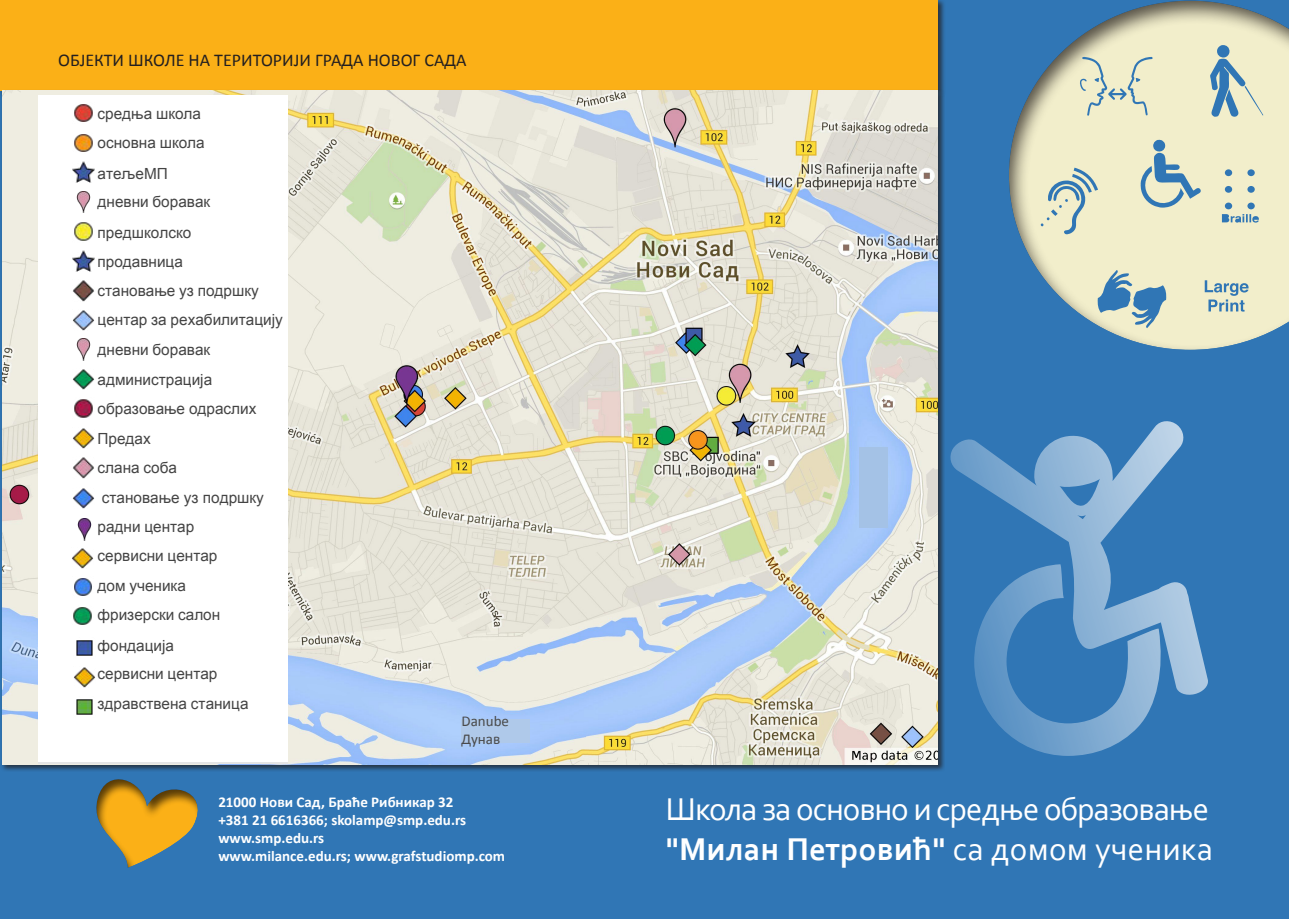
<style>
.page{position:relative;width:1289px;height:919px;background:#fff}
.page>*{position:absolute;margin:0;border:0;box-sizing:border-box;transform-origin:0 0}
.t1{font:33px/39.6px "Corbel";letter-spacing:-.03em;color:#fff}
.t2{font:18px "Calibri";color:#231f20}
.t3{font:15.3px/29.7px "Arial";color:#444}
.t4{font:700 15px/18px "Calibri";color:#fff}
.t5{font:15px/18px "Calibri";color:#494a4b}
.s1{font-weight:700}
</style>
<div class="page">
<div style="left:1px;top:1px;width:1287px;height:917px;background:#3076b5"></div>
<div style="left:0;top:0;width:937px;height:90px;background:#fbb017"></div>
<div style="left:0;top:89px;width:945px;height:682px;background:#231f20;opacity:.75"></div>
<img style="left:2px;top:90px;width:935px;height:674px">
<div style="left:38px;top:95px;width:249px;height:668px;background:#fff"></div>
<hr style="left:38px;top:762px;width:249px;height:1px;background:#e5e5e5">
<img style="left:74px;top:104px;width:19px;height:18px">
<img style="left:74px;top:134px;width:19px;height:18px">
<img style="left:73px;top:162px;width:21px;height:21px">
<img style="left:76px;top:191px;width:15px;height:21px">
<img style="left:74px;top:222px;width:19px;height:19px">
<img style="left:73px;top:250px;width:21px;height:21px">
<img style="left:73px;top:280px;width:21px;height:21px">
<img style="left:73px;top:310px;width:21px;height:20px">
<img style="left:76px;top:339px;width:15px;height:21px">
<img style="left:73px;top:369px;width:21px;height:20px">
<img style="left:74px;top:399px;width:19px;height:19px">
<img style="left:73px;top:428px;width:21px;height:20px">
<img style="left:73px;top:457px;width:21px;height:21px">
<img style="left:73px;top:488px;width:21px;height:20px">
<img style="left:77px;top:519px;width:15px;height:21px">
<img style="left:72px;top:548px;width:21px;height:20px">
<img style="left:74px;top:578px;width:18px;height:18px">
<img style="left:73px;top:607px;width:19px;height:18px">
<img style="left:76px;top:640px;width:17px;height:16px">
<img style="left:74px;top:667px;width:21px;height:20px">
<img style="left:76px;top:699px;width:17px;height:16px">
<div style="left:94px;top:777px;width:104px;height:91px;background:#231f20;opacity:.75"></div>
<svg style="left:950px;top:421px;width:258px;height:334px"></svg>
<div style="left:1007px;top:1px;width:281px;height:349px;background:#231f20;opacity:.75"></div>
<svg style="left:1209px;top:45px;width:54px;height:72px"></svg>
<svg style="left:1140px;top:140px;width:61px;height:68px"></svg>
<svg style="left:1204px;top:280px;width:44px;height:31px"></svg>
<svg style="left:1221px;top:169px;width:37px;height:53px;background:#cbd5c6"></svg>
<svg style="left:1097px;top:270px;width:69px;height:58px"></svg>
<svg style="left:1039px;top:168px;width:59px;height:66px;background:#ced8c6"></svg>
<svg style="left:1079px;top:57px;width:73px;height:59px;background:#dbdfc8"></svg>
<div style="left:859px;top:446px;width:29px;height:81px;background:#a4c2e6"></div>
<div style="left:461px;top:719px;width:69px;height:23px;background:#afc9ea"></div>
<p class="t2" style="left:58px;top:48px;width:410px">OБЈЕКТИ ШКОЛЕ НА ТЕРИТОРИЈИ ГРАДА НОВОГ САДА</p>
<p class="t3" style="left:98px;top:98px;width:109px">средња школа основна школа атељеМП</p>
<p class="t3" style="left:98px;top:187px;width:187px">дневни боравак предшколско<br>продавница<br>становање уз подршку центар за рехабилитацију дневни боравак администрација</p>
<p class="t3" style="left:98px;top:393px;width:160px;line-height:30.5px">образовање одраслих<br>Предах</p>
<p class="t3" style="left:98px;top:452px;width:168px;line-height:30.5px">слана соба<br>становање уз подршку</p>
<p class="t3" style="left:98px;top:511px;width:124px">радни центар сервисни центар дом ученика фризерски салон фондација</p>
<p class="t3" style="left:98px;top:659px;width:152px">сервисни центар здравствена станица</p>
<p class="t5" style="left:461px;top:712px;width:49px">Danube<br>Дунав</p>
<p class="t4" style="left:218px;top:793px;width:288px">21000 Нови Сад, Браће Рибникар 32<br>+381 21 6616366; skolamp@smp.edu.rs www.smp.edu.rs<br>www.milance.edu.rs; www.grafstudiomp.com</p>
<h1 class="t1" style="left:665px;top:788px;width:548px">Школа за основно и средње образовање <span class="s1">"Милан Петровић"</span> са домом ученика</h1>
</div>
